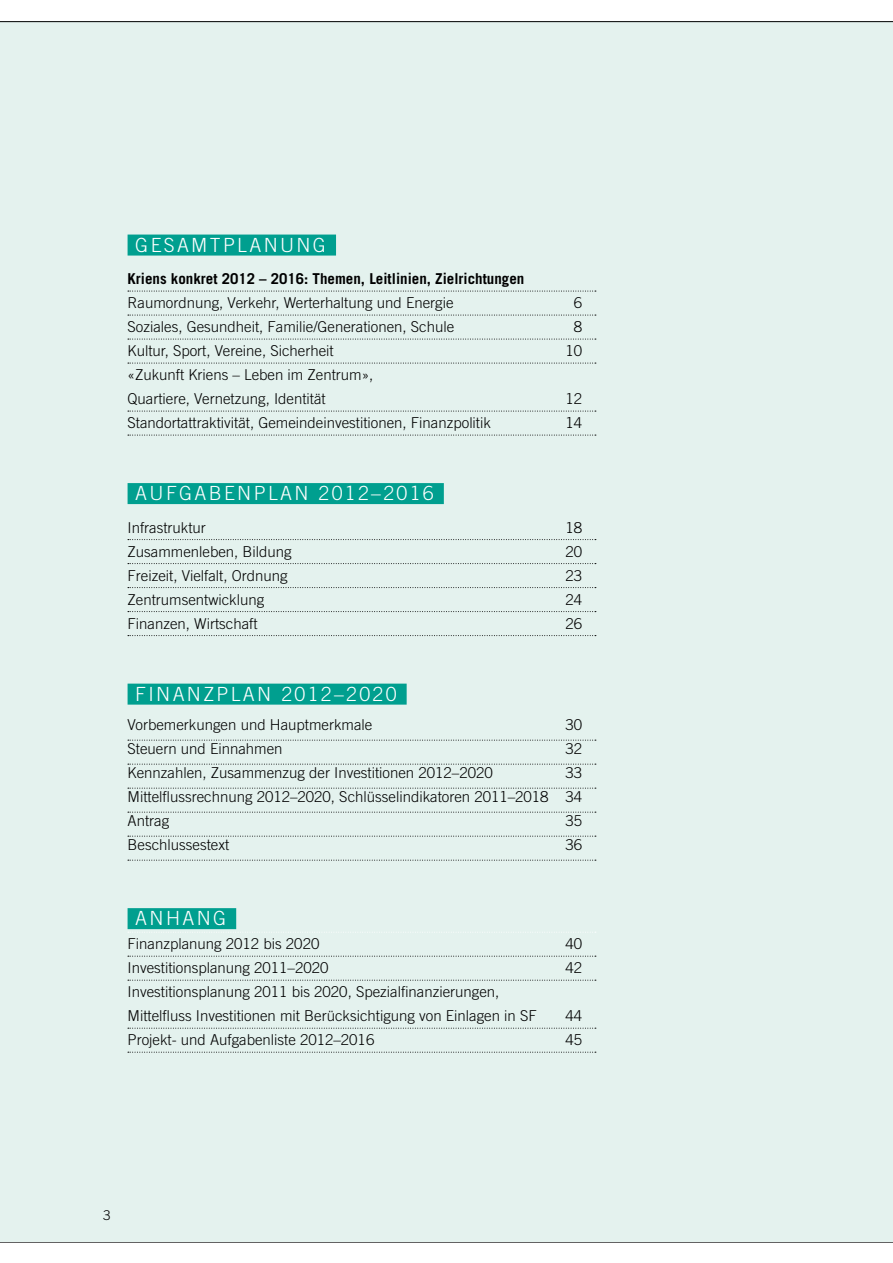
<style>
.page{position:relative;width:893px;height:1263px;background:#fff}
.page>*{position:absolute;margin:0;border:0;box-sizing:border-box;transform-origin:0 0}
.t1{font:300 19.5px "Trade Gothic";letter-spacing:.12em;color:#fff}
.t2{font:300 18px "Trade Gothic";color:#000}
.t3{font:300 15px/24px "Trade Gothic";color:#000}
.t4{font:700 15px "Trade Gothic";color:#000}
.t5{font:300 13.5px "Trade Gothic";color:#000}
</style>
<div class="page">
<hr style="left:0;top:1242px;width:893px;height:1px;background:#000">
<div style="left:0;top:21px;width:893px;height:1221px;background:#e4f2ee"></div>
<div style="left:128px;top:235px;width:208px;height:21px;background:#009f8f"></div>
<svg style="left:128px;top:291px;width:468px;height:1px"></svg>
<svg style="left:128px;top:315px;width:468px;height:1px"></svg>
<svg style="left:128px;top:339px;width:468px;height:1px"></svg>
<svg style="left:128px;top:363px;width:468px;height:1px"></svg>
<svg style="left:128px;top:411px;width:468px;height:1px"></svg>
<svg style="left:128px;top:435px;width:468px;height:1px"></svg>
<div style="left:128px;top:483px;width:316px;height:21px;background:#009f8f"></div>
<svg style="left:128px;top:539px;width:468px;height:1px"></svg>
<svg style="left:128px;top:563px;width:468px;height:1px"></svg>
<svg style="left:128px;top:587px;width:468px;height:1px"></svg>
<svg style="left:128px;top:611px;width:468px;height:1px"></svg>
<svg style="left:128px;top:635px;width:468px;height:1px"></svg>
<div style="left:128px;top:684px;width:279px;height:21px;background:#009f8f"></div>
<svg style="left:128px;top:740px;width:468px;height:1px"></svg>
<svg style="left:128px;top:764px;width:468px;height:1px"></svg>
<svg style="left:128px;top:788px;width:468px;height:1px"></svg>
<svg style="left:128px;top:812px;width:468px;height:1px"></svg>
<svg style="left:128px;top:836px;width:468px;height:1px"></svg>
<svg style="left:128px;top:860px;width:468px;height:1px"></svg>
<svg style="left:128px;top:932px;width:468px;height:1px"></svg>
<div style="left:128px;top:908px;width:108px;height:21px;background:#009f8f"></div>
<svg style="left:128px;top:956px;width:468px;height:1px"></svg>
<svg style="left:128px;top:980px;width:468px;height:1px"></svg>
<svg style="left:128px;top:1028px;width:468px;height:1px"></svg>
<svg style="left:128px;top:1052px;width:468px;height:1px"></svg>
<hr style="left:0;top:21px;width:893px;height:1px;background:#000">
<h1 class="t1" style="left:135px;top:233px;width:192px">GESAMTPLANUNG</h1>
<p class="t4" style="left:128px;top:270px;width:398px">Kriens konkret 2012 – 2016: Themen, Leitlinien, Zielrichtungen</p>
<p class="t3" style="left:128px;top:291px;width:327px">Raumordnung, Verkehr, Werterhaltung und Energie</p>
<p class="t3" style="left:574px;top:291px;width:10px">6</p>
<p class="t3" style="left:128px;top:315px;width:328px">Soziales, Gesundheit, Familie/Generationen, Schule</p>
<p class="t3" style="left:574px;top:315px;width:10px">8</p>
<p class="t3" style="left:128px;top:339px;width:208px">Kultur, Sport, Vereine, Sicherheit</p>
<p class="t3" style="left:565px;top:339px;width:18px">10</p>
<p class="t3" style="left:128px;top:363px;width:247px">«Zukunft Kriens – Leben im Zentrum»,<br>Quartiere, Vernetzung, Identität</p>
<p class="t3" style="left:565px;top:387px;width:18px">12</p>
<p class="t3" style="left:128px;top:411px;width:365px">Standortattraktivität, Gemeindeinvestitionen, Finanzpolitik</p>
<p class="t3" style="left:565px;top:411px;width:18px">14</p>
<h1 class="t1" style="left:135px;top:482px;width:300px">AUFGABENpLAN 2012–2016</h1>
<p class="t3" style="left:128px;top:515px;width:80px">Infrastruktur</p>
<p class="t3" style="left:565px;top:515px;width:18px">18</p>
<p class="t3" style="left:128px;top:539px;width:166px">Zusammenleben, Bildung</p>
<p class="t3" style="left:565px;top:539px;width:18px">20</p>
<p class="t3" style="left:128px;top:563px;width:162px">Freizeit, Vielfalt, Ordnung</p>
<p class="t3" style="left:565px;top:563px;width:18px">23</p>
<p class="t3" style="left:128px;top:587px;width:138px">Zentrumsentwicklung</p>
<p class="t3" style="left:565px;top:587px;width:18px">24</p>
<p class="t3" style="left:128px;top:611px;width:132px">Finanzen, Wirtschaft</p>
<p class="t3" style="left:565px;top:611px;width:18px">26</p>
<p class="t2" style="left:128px;top:584px;width:92px">Zielrichtung</p>
<h1 class="t1" style="left:135px;top:682px;width:263px">FINANZPLAN 2012–2020</h1>
<p class="t3" style="left:128px;top:713px;width:246px">Vorbemerkungen und Hauptmerkmale</p>
<p class="t3" style="left:565px;top:713px;width:18px">30</p>
<p class="t3" style="left:128px;top:737px;width:157px">Steuern und Einnahmen</p>
<p class="t3" style="left:565px;top:737px;width:18px">32</p>
<p class="t3" style="left:128px;top:761px;width:367px">Kennzahlen, Zusammenzug der Investitionen 2012–2020</p>
<p class="t3" style="left:128px;top:761px;width:456px;text-align:justify;text-indent:438px">33<br>Mittelflussrechnung 2012–2020, Schlüsselindikatoren 2011–2018 34<br>Antrag</p>
<p class="t3" style="left:565px;top:809px;width:18px">35</p>
<p class="t3" style="left:128px;top:833px;width:103px">Beschlussestext</p>
<p class="t3" style="left:565px;top:833px;width:18px">36</p>
<h1 class="t1" style="left:135px;top:907px;width:92px">ANHANG</h1>
<p class="t3" style="left:128px;top:932px;width:193px">Finanzplanung 2012 bis 2020</p>
<p class="t3" style="left:565px;top:932px;width:18px">40</p>
<p class="t3" style="left:128px;top:956px;width:202px">Investitionsplanung 2011–2020</p>
<p class="t3" style="left:565px;top:956px;width:18px">42</p>
<p class="t3" style="left:128px;top:980px;width:411px">Investitionsplanung 2011 bis 2020, Spezialfinanzierungen,<br>Mittelfluss Investitionen mit Berücksichtigung von Einlagen in SF</p>
<p class="t3" style="left:565px;top:1004px;width:18px">44</p>
<p class="t3" style="left:128px;top:1028px;width:248px">Projekt- und Aufgabenliste 2012–2016</p>
<p class="t3" style="left:565px;top:1028px;width:18px">45</p>
<p class="t5" style="left:103px;top:1208px;width:9px">3</p>
</div>
